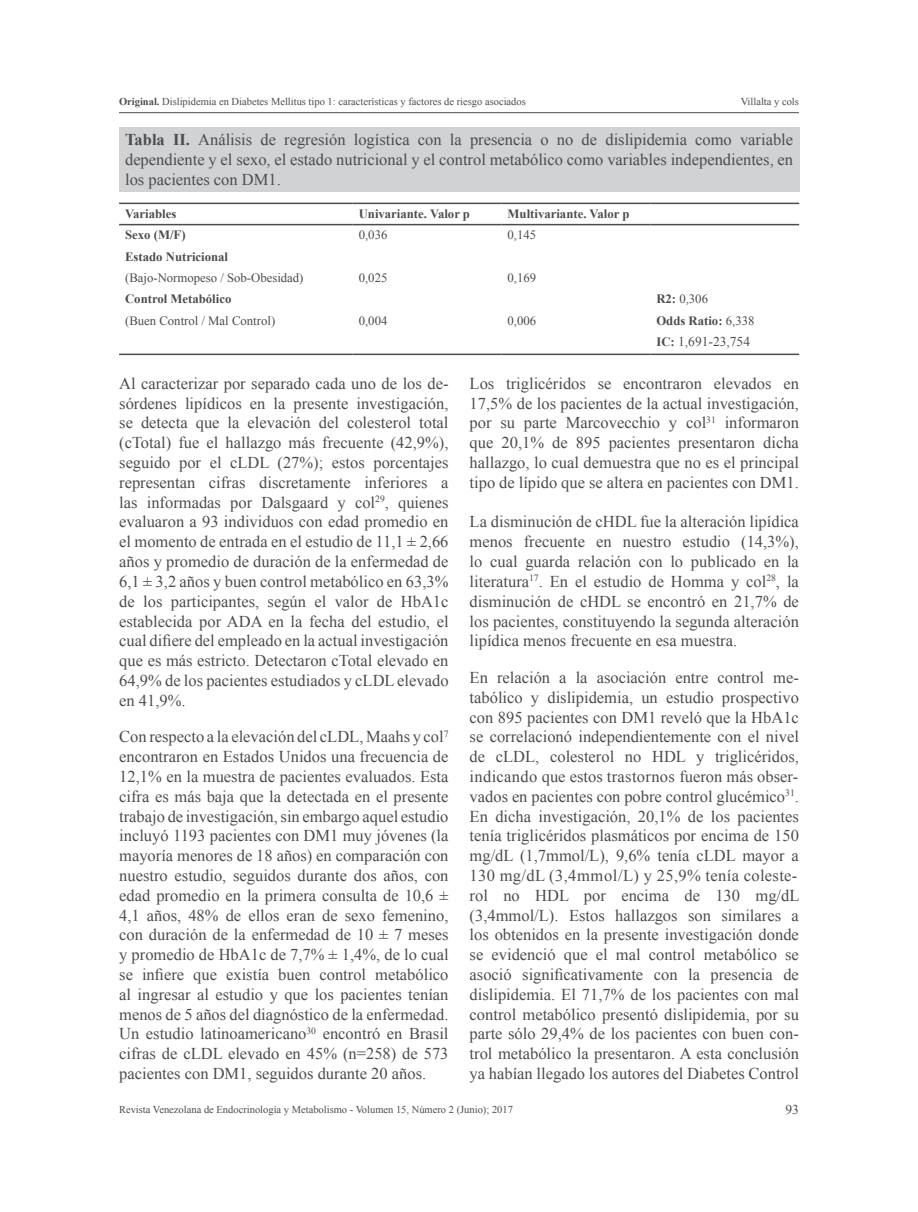
<style>
.page{position:relative;width:918px;height:1212px;background:#fff}
.page>*{position:absolute;margin:0;border:0;box-sizing:border-box;transform-origin:0 0}
.contenido_general{font:16.5px/19.8px "Times New Roman";color:#4b4c4d;text-align:justify}
.tabla{font:16.5px/19.8px "Times New Roman";color:#4b4c4d;text-align:justify}
.tabla-2{font:13.5px "Times New Roman";color:#4b4c4d}
.tabla-3{font:700 12.75px "Times New Roman";color:#4b4c4d}
.tabla-4{font:12.75px "Times New Roman";color:#4b4c4d}
.contenido_general-2{font:700 12.75px "Times New Roman";color:#4b4c4d}
.contenido_general-3{font:12.75px "Times New Roman";color:#4b4c4d}
.t1{font:10.5px "Times New Roman";color:#4b4c4d}
.s1{font-weight:700}
.s2{font-weight:400}
.s3{font-weight:700;font-size:12.75px}
</style>
<div class="page">
<hr style="left:119px;top:112px;width:680px;height:1px;background:#4b4c4d">
<div style="left:119px;top:128px;width:680px;height:64px;background:#d1d2d4"></div>
<hr style="left:119px;top:203px;width:234px;height:1px;background:#4b4c4d">
<hr style="left:353px;top:203px;width:149px;height:1px;background:#4b4c4d">
<hr style="left:502px;top:203px;width:148px;height:1px;background:#4b4c4d">
<hr style="left:650px;top:203px;width:149px;height:1px;background:#4b4c4d">
<hr style="left:119px;top:224px;width:234px;height:1px;background:#4b4c4d">
<hr style="left:353px;top:224px;width:149px;height:1px;background:#4b4c4d">
<hr style="left:502px;top:224px;width:148px;height:1px;background:#4b4c4d">
<hr style="left:650px;top:224px;width:149px;height:1px;background:#4b4c4d">
<hr style="left:119px;top:354px;width:234px;height:1px;background:#4b4c4d">
<hr style="left:353px;top:354px;width:149px;height:1px;background:#4b4c4d">
<hr style="left:502px;top:354px;width:148px;height:1px;background:#4b4c4d">
<hr style="left:650px;top:354px;width:149px;height:1px;background:#4b4c4d">
<p class="t1" style="left:119px;top:95px;width:408px"><span class="s1">Original.</span> Dislipidemia en Diabetes Mellitus tipo 1: características y factores de riesgo asociados</p>
<p class="t1" style="left:741px;top:95px;width:60px">Villalta y cols</p>
<p class="tabla" style="left:125px;top:129px;width:670px"><span class="s1">Tabla II.</span> Análisis de regresión logística con la presencia o no de dislipidemia como variable dependiente y el sexo, el estado nutricional y el control metabólico como variables independientes, en los pacientes con DM1.</p>
<p class="tabla-3" style="left:125px;top:205px;width:53px">Variables</p>
<p class="contenido_general-2" style="left:359px;top:205px;width:113px">Univariante. Valor p</p>
<p class="contenido_general-2" style="left:508px;top:205px;width:123px">Multivariante. Valor p</p>
<p class="tabla-3" style="left:125px;top:226px;width:62px">Sexo (M/F)</p>
<p class="contenido_general-3" style="left:359px;top:227px;width:30px">0,036</p>
<p class="contenido_general-3" style="left:508px;top:227px;width:30px">0,145</p>
<p class="tabla-3" style="left:125px;top:247px;width:105px">Estado Nutricional</p>
<p class="tabla-4" style="left:125px;top:269px;width:180px">(Bajo-Normopeso / Sob-Obesidad)</p>
<p class="contenido_general-3" style="left:359px;top:269px;width:30px">0,025</p>
<p class="contenido_general-3" style="left:508px;top:269px;width:30px">0,169</p>
<p class="tabla-3" style="left:125px;top:290px;width:108px">Control Metabólico</p>
<p class="tabla-4" style="left:656px;top:290px;width:53px"><span class="s1">R2:</span> 0,306</p>
<p class="tabla-4" style="left:125px;top:312px;width:152px">(Buen Control / Mal Control)</p>
<p class="contenido_general-3" style="left:359px;top:312px;width:30px">0,004</p>
<p class="contenido_general-3" style="left:508px;top:312px;width:30px">0,006</p>
<p class="tabla-3" style="left:656px;top:311px;width:100px">Odds Ratio: <span class="s2">6,338</span></p>
<p class="tabla-2" style="left:656px;top:333px;width:95px"><span class="s3">IC:</span> 1,691-23,754</p>
<p class="contenido_general" style="left:119px;top:373px;width:331px">Al caracterizar por separado cada uno de los de&shy;sórdenes lipídicos en la presente investigación, se detecta que la elevación del colesterol total (cTotal) fue el hallazgo más frecuente (42,9%), seguido por el cLDL (27%); estos porcentajes representan cifras discretamente inferiores a las informadas por Dalsgaard y col<sup>29</sup>, quienes evaluaron a 93 individuos con edad promedio en el momento de entrada en el estudio de 11,1 ± 2,66 años y promedio de duración de la enfermedad de 6,1 ± 3,2 años y buen control metabólico en 63,3% de los participantes, según el valor de HbA1c establecida por ADA en la fecha del estudio, el cual difiere del empleado en la actual investigación que es más estricto. Detectaron cTotal elevado en 64,9% de los pacientes estudiados y cLDL elevado en 41,9%.</p>
<p class="contenido_general" style="left:119px;top:727px;width:331px">Con respecto a la elevación del cLDL, Maahs y col<sup>7 </sup>encontraron en Estados Unidos una frecuencia de 12,1% en la muestra de pacientes evaluados. Esta cifra es más baja que la detectada en el presente trabajo de investigación, sin embargo aquel estudio incluyó 1193 pacientes con DM1 muy jóvenes (la mayoría menores de 18 años) en comparación con nuestro estudio, seguidos durante dos años, con edad promedio en la primera consulta de 10,6 ± 4,1 años, 48% de ellos eran de sexo femenino, con duración de la enfermedad de 10 ± 7 meses y promedio de HbA1c de 7,7% ± 1,4%, de lo cual se infiere que existía buen control metabólico al ingresar al estudio y que los pacientes tenían menos de 5 años del diagnóstico de la enfermedad.<br>Un estudio latinoamericano<sup>30</sup> encontró en Brasil cifras de cLDL elevado en 45% (n=258) de 573 pacientes con DM1, seguidos durante 20 años.</p>
<p class="contenido_general" style="left:470px;top:373px;width:331px">Los triglicéridos se encontraron elevados en 17,5% de los pacientes de la actual investigación, por su parte Marcovecchio y col<sup>31</sup> informaron que 20,1% de 895 pacientes presentaron dicha hallazgo, lo cual demuestra que no es el principal tipo de lípido que se altera en pacientes con DM1.</p>
<p class="contenido_general" style="left:470px;top:512px;width:331px">La disminución de cHDL fue la alteración lipídica menos frecuente en nuestro estudio (14,3%), lo cual guarda relación con lo publicado en la literatura<sup>17</sup>. En el estudio de Homma y col<sup>28</sup>, la disminución de cHDL se encontró en 21,7% de los pacientes, constituyendo la segunda alteración lipídica menos frecuente en esa muestra.</p>
<p class="contenido_general" style="left:470px;top:667px;width:331px">En relación a la asociación entre control me&shy;tabólico y dislipidemia, un estudio prospectivo con 895 pacientes con DM1 reveló que la HbA1c se correlacionó independientemente con el nivel de cLDL, colesterol no HDL y triglicéridos, indicando que estos trastornos fueron más obser-</p>
<p class="contenido_general" style="left:470px;top:786px;width:331px">vados en pacientes con pobre control glucémico<sup>31</sup>.<br>En dicha investigación, 20,1% de los pacientes tenía triglicéridos plasmáticos por encima de 150 mg/dL (1,7mmol/L), 9,6% tenía cLDL mayor a 130 mg/dL (3,4mmol/L) y 25,9% tenía coleste-</p>
<p class="contenido_general" style="left:470px;top:885px;width:331px">rol no HDL por encima de 130 mg/dL (3,4mmol/L). Estos hallazgos son similares a los obtenidos en la presente investigación donde se evidenció que el mal control metabólico se asoció significativamente con la presencia de dislipidemia. El 71,7% de los pacientes con mal control metabólico presentó dislipidemia, por su parte sólo 29,4% de los pacientes con buen con&shy;trol metabólico la presentaron. A esta conclusión ya habían llegado los autores del Diabetes Control</p>
<p class="t1" style="left:119px;top:1102px;width:395px">Revista Venezolana de Endocrinología y Metabolismo - Volumen 15, Número 2 (Junio); 2017</p>
<p class="tabla-2" style="left:785px;top:1100px;width:15px">93</p>
</div>
